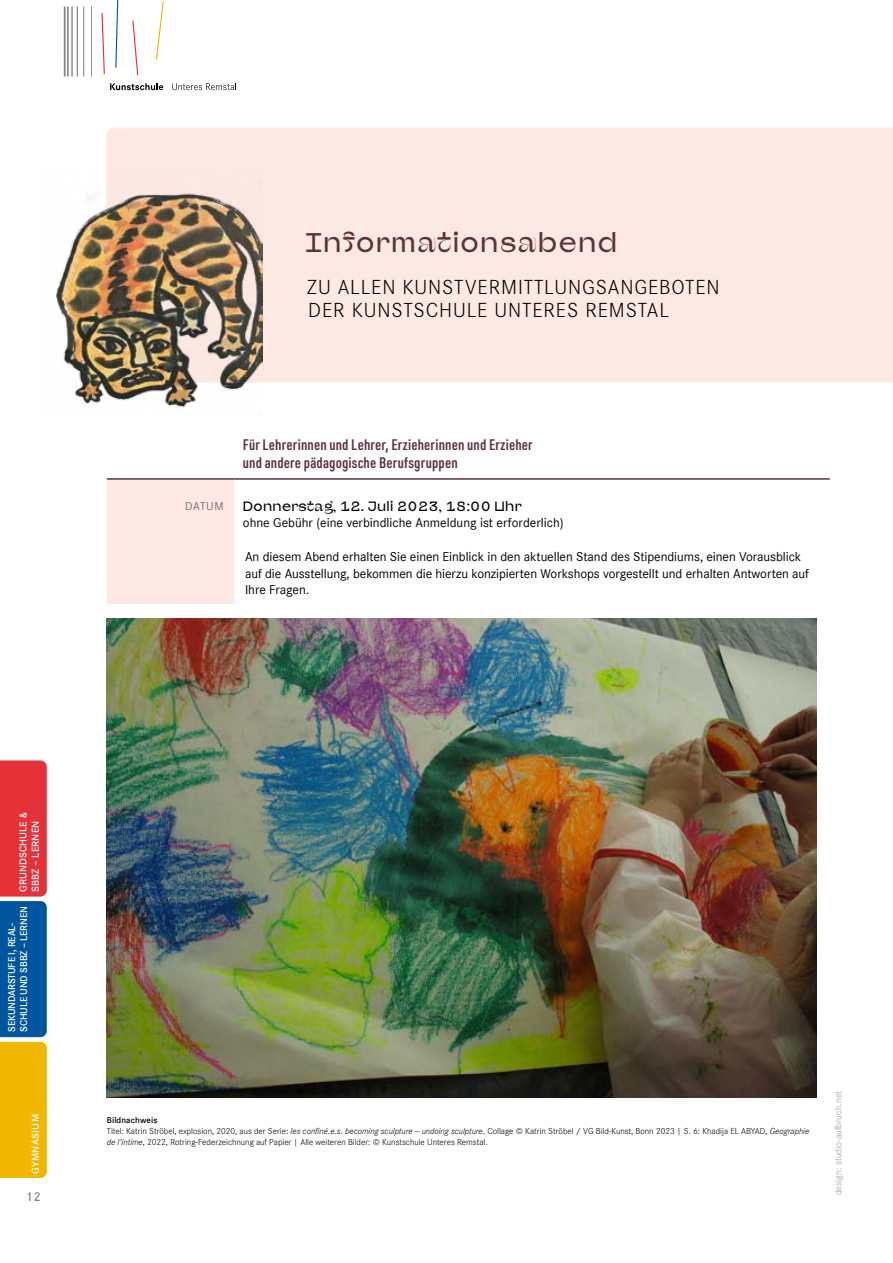
<style>
.page{position:relative;width:893px;height:1263px;background:#fff}
.page>*{position:absolute;margin:0;border:0;box-sizing:border-box;transform-origin:0 0}
.t1{font:27px "Afronaut";letter-spacing:.05em;color:#5c323b}
.t2{font:300 21px/22.5px "Corporate S Pro";letter-spacing:.04em;color:#000}
.t3{font:600 15px/18px "URWDIN Cond";letter-spacing:.01em;color:#5c323b}
.t4{font:13.5px/16.5px "Corporate S Pro";letter-spacing:-.005em;color:#000}
.t5{font:13.5px "Afronaut";letter-spacing:.025em;color:#000}
.t6{font:600 13.5px "Corporate S Pro";color:#87888a}
.t7{font:12px "Corporate S Pro";letter-spacing:.045em;color:#7d6876}
.t8{font:600 10.5px/12px "Corporate S Pro";letter-spacing:-.01em;color:#fff}
.t9{font:600 10.5px/12px "Corporate S Pro";letter-spacing:.01em;color:#fff}
.t10{font:600 10.5px "Corporate S Pro";letter-spacing:.03em;color:#fff}
.t11{font:300 9.75px "Corporate S Pro";color:#9c9e9f}
.t12{font:300 9px/11.2px "Corporate S Pro";color:#000}
.s1{font-weight:600}
.s2{font-style:italic}
.s3{font-weight:400}
</style>
<div class="page">
<svg style="left:0;top:760px;width:47px;height:418px;background:#9f6d4d"></svg>
<div style="left:106px;top:128px;width:787px;height:255px;background:#fde9e3"></div>
<img style="left:56px;top:170px;width:207px;height:245px">
<svg style="left:101px;top:13px;width:4px;height:61px"></svg>
<svg style="left:115px;top:0;width:3px;height:68px"></svg>
<svg style="left:132px;top:21px;width:6px;height:54px"></svg>
<svg style="left:156px;top:2px;width:8px;height:57px"></svg>
<hr style="left:64px;top:7px;width:2px;height:70px;background:#87888a">
<hr style="left:67px;top:7px;width:2px;height:70px;background:#87888a">
<hr style="left:71px;top:7px;width:2px;height:70px;background:#87888a">
<hr style="left:77px;top:7px;width:1px;height:70px;background:#87888a">
<hr style="left:83px;top:7px;width:1px;height:70px;background:#87888a">
<hr style="left:91px;top:7px;width:1px;height:70px;background:#87888a">
<svg style="left:110px;top:83px;width:53px;height:7px"></svg>
<svg style="left:172px;top:83px;width:64px;height:7px"></svg>
<div style="left:107px;top:480px;width:127px;height:124px;background:#fde9e3"></div>
<hr style="left:107px;top:478px;width:127px;height:2px;background:#5c323b">
<hr style="left:234px;top:478px;width:596px;height:2px;background:#5c323b">
<img style="left:106px;top:619px;width:710px;height:479px">
<h1 class="t1" style="left:306px;top:225px;width:313px">Informationsabend</h1>
<h2 class="t2" style="left:307px;top:275px;width:414px">ZU ALLEN KUNSTVERMITTLUNGSANGEBOTEN<br>DER KUNSTSCHULE UNTERES REMSTAL</h2>
<h3 class="t3" style="left:243px;top:435px;width:291px">Für Lehrerinnen und Lehrer, Erzieherinnen und Erzieher und andere pädagogische Berufsgruppen</h3>
<h3 class="t7" style="left:185px;top:497px;width:40px">DATUM</h3>
<h3 class="t5" style="left:243px;top:497px;width:280px">Donnerstag, 12. Juli 2023, 18:00 Uhr</h3>
<h3 class="t4" style="left:243px;top:514px;width:322px">ohne Gebühr (eine verbindliche Anmeldung ist erforderlich)</h3>
<h3 class="t4" style="left:245px;top:547px;width:565px">An diesem Abend erhalten Sie einen Einblick in den aktuellen Stand des Stipendiums, einen Vorausblick auf die Ausstellung, bekommen die hierzu konzipierten Workshops vorgestellt und erhalten Antworten auf<br>Ihre Fragen.</h3>
<p class="t9" style="left:16px;top:892px;width:81px;rotate:-90deg">GRUNDSCHULE &amp;<br>SBBZ – LERNEN</p>
<p class="t8" style="left:5px;top:1032px;width:127px;rotate:-90deg">SEKUNDARSTUFE I, REAL-<br>SCHULE UND SBBZ – LERNEN</p>
<p class="t10" style="left:27px;top:1174px;width:61px;rotate:-90deg">GYMNASIUM</p>
<h3 class="t6" style="left:26px;top:1187px;width:17px">12</h3>
<p class="t12" style="left:107px;top:1113px;width:704px"><span class="s1">Bildnachweis<br></span>Titel: Katrin Ströbel, explosion, 2020, aus der Serie: <span class="s2">les confiné.e.s. becoming sculpture — undoing sculpture</span><span class="s3">.</span> Collage © Katrin Ströbel / VG Bild-Kunst, Bonn 2023 | S. 6: Khadija EL ABYAD, <span class="s2">Geographie de l‘intime</span>, 2022, Rotring-Federzeichnung auf Papier | Alle weiteren Bilder: © Kunstschule Unteres Remstal.</p>
<p class="t11" style="left:831px;top:1195px;width:106px;rotate:-90deg">design: studio-aufbruch.net</p>
</div>
